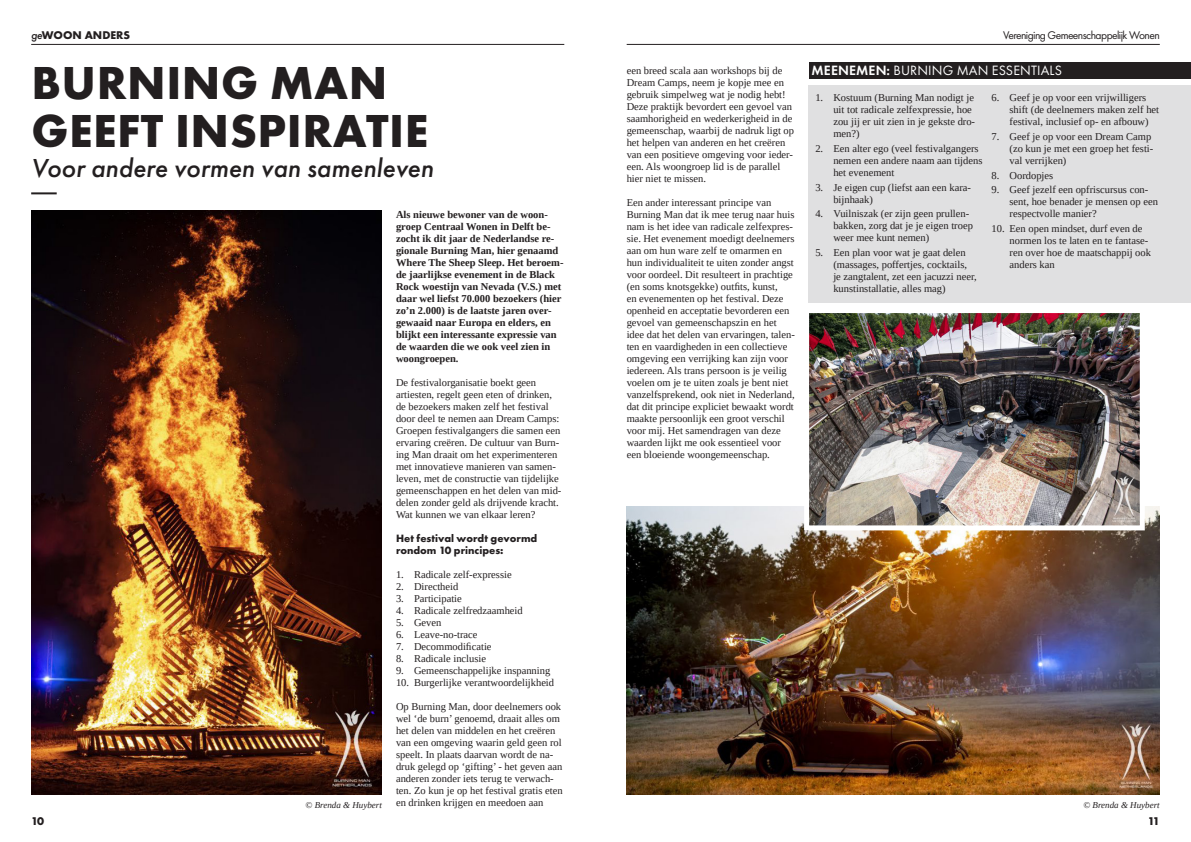
<style>
.page{position:relative;width:1191px;height:842px;background:#fff}
.page>*{position:absolute;margin:0;border:0;box-sizing:border-box;transform-origin:0 0}
.Koppen{font:700 48px "Futura PT";letter-spacing:.01em;color:#231f20}
.Koppen-2{font:italic 500 27px "Futura PT";color:#231f20}
.Koppen-3{font:14px "Futura PT";letter-spacing:.01em;color:#fff}
.t1{font:11.6px "Futura PT";letter-spacing:-.05em;color:#231f20}
.t2{font:700 11.6px "Futura PT";color:#231f20}
.Subkoppen{font:700 11px/12px "Futura PT";color:#231f20}
.Platte_tekst{font:10.5px/12px "Tinos";color:#231f20}
.Intro_tekst{font:700 10.5px/12px "Tinos";color:#231f20}
.Foto_bijschrift{font:italic 9px "Tinos";color:#231f20}
.s1{font-weight:500;font-style:italic}
.s2{font-weight:600}
</style>
<div class="page">
<hr style="left:31px;top:44px;width:533px;height:1px;background:#231f20">
<hr style="left:626px;top:44px;width:533px;height:1px;background:#231f20">
<hr style="left:31px;top:192px;width:26px;height:2px;background:#231f20">
<img style="left:31px;top:210px;width:350px;height:584px">
<img style="left:626px;top:506px;width:533px;height:288px">
<img style="left:801px;top:313px;width:346px;height:220px">
<div style="left:808px;top:85px;width:383px;height:217px;background:#e0e0e1"></div>
<div style="left:809px;top:62px;width:382px;height:17px;background:#231f20"></div>
<p class="t2" style="left:31px;top:27px;width:100px"><span class="s1">ge</span>WOON ANDERS</p>
<p class="t1" style="left:1003px;top:28px;width:158px">Vereniging Gemeenschappelijk Wonen</p>
<p class="Koppen" style="left:31px;top:52px;width:357px">BURNING MAN</p>
<p class="Koppen" style="left:31px;top:100px;width:398px">GEEFT INSPIRATIE</p>
<p class="Koppen-2" style="left:31px;top:151px;width:404px">Voor andere vormen van samenleven</p>
<p class="Intro_tekst" style="left:396px;top:209px;width:169px">Als nieuwe bewoner van de woon&shy;groep Centraal Wonen in Delft be&shy;zocht ik dit jaar de Nederlandse re&shy;gionale Burning Man, hier genaamd Where The Sheep Sleep. Het beroem&shy;de jaarlijkse evenement in de Black Rock woestijn van Nevada (V.S.) met daar wel liefst 70.000 bezoekers (hier zo’n 2.000) is de laatste jaren over&shy;gewaaid naar Europa en elders, en blijkt een interessante expressie van de waarden die we ook veel zien in woongroepen.</p>
<p class="Platte_tekst" style="left:396px;top:377px;width:167px">De festivalorganisatie boekt geen artiesten, regelt geen eten of drinken, de bezoekers maken zelf het festival door deel te nemen aan Dream Camps:<br>Groepen festivalgangers die samen een ervaring creëren. De cultuur van Burn&shy;ing Man draait om het experimenteren met innovatieve manieren van samen&shy;leven, met de constructie van tijdelijke gemeenschappen en het delen van mid&shy;delen zonder geld als drijvende kracht.<br>Wat kunnen we van elkaar leren?</p>
<p class="Subkoppen" style="left:396px;top:532px;width:143px">Het festival wordt gevormd rondom 10 principes:</p>
<p class="Platte_tekst" style="left:396px;top:569px;width:117px">1. Radicale zelf-expressie</p>
<p class="Platte_tekst" style="left:396px;top:581px;width:64px">2. Directheid</p>
<p class="Platte_tekst" style="left:396px;top:593px;width:67px">3. Participatie</p>
<p class="Platte_tekst" style="left:396px;top:605px;width:128px">4. Radicale zelfredzaamheid</p>
<p class="Platte_tekst" style="left:396px;top:617px;width:47px">5. Geven</p>
<p class="Platte_tekst" style="left:396px;top:629px;width:83px">6. Leave-no-trace</p>
<p class="Platte_tekst" style="left:396px;top:641px;width:97px">7. Decommodificatie</p>
<p class="Platte_tekst" style="left:396px;top:653px;width:92px">8. Radicale inclusie</p>
<p class="Platte_tekst" style="left:396px;top:665px;width:156px">9. Gemeenschappelijke inspanning</p>
<p class="Platte_tekst" style="left:396px;top:677px;width:160px">10. Burgerlijke verantwoordelijkheid</p>
<p class="Platte_tekst" style="left:396px;top:701px;width:168px">Op Burning Man, door deelnemers ook wel ‘de burn’ genoemd, draait alles om het delen van middelen en het creëren van een omgeving waarin geld geen rol speelt. In plaats daarvan wordt de na&shy;druk gelegd op ‘gifting’ - het geven aan anderen zonder iets terug te verwach&shy;ten. Zo kun je op het festival gratis eten en drinken krijgen en meedoen aan</p>
<p class="Koppen-3" style="left:811px;top:62px;width:252px"><span class="s2">MEENEMEN:</span> BURNING MAN ESSENTIALS</p>
<p class="Platte_tekst" style="left:626px;top:65px;width:169px">een breed scala aan workshops bij de Dream Camps, neem je kopje mee en gebruik simpelweg wat je nodig hebt!<br>Deze praktijk bevordert een gevoel van saamhorigheid en wederkerigheid in de gemeenschap, waarbij de nadruk ligt op het helpen van anderen en het creëren van een positieve omgeving voor ieder&shy;een. Als woongroep lid is de parallel hier niet te missen.</p>
<p class="Platte_tekst" style="left:626px;top:197px;width:170px">Een ander interessant principe van Burning Man dat ik mee terug naar huis nam is het idee van radicale zelfexpres&shy;sie. Het evenement moedigt deelnemers aan om hun ware zelf te omarmen en hun individualiteit te uiten zonder angst voor oordeel. Dit resulteert in prachtige (en soms knotsgekke) outfits, kunst,<br>en evenementen op het festival. Deze openheid en acceptatie bevorderen een gevoel van gemeenschapszin en het idee dat het delen van ervaringen, talen&shy;ten en vaardigheden in een collectieve omgeving een verrijking kan zijn voor iedereen. Als trans persoon is je veilig voelen om je te uiten zoals je bent niet vanzelfsprekend, ook niet in Nederland, dat dit principe expliciet bewaakt wordt maakte persoonlijk een groot verschil voor mij. Het samendragen van deze waarden lijkt me ook essentieel voor een bloeiende woongemeenschap.</p>
<p class="Platte_tekst" style="left:1009px;top:91px;width:151px;text-indent:-18px">6. Geef je op voor een vrijwilligers shift (de deelnemers maken zelf het festival, inclusief op- en afbouw)</p>
<p class="Platte_tekst" style="left:1009px;top:130px;width:145px;text-indent:-18px">7. Geef je op voor een Dream Camp (zo kun je met een groep het festi&shy;val verrijken)</p>
<p class="Platte_tekst" style="left:991px;top:169px;width:63px">8. Oordopjes</p>
<p class="Platte_tekst" style="left:1009px;top:184px;width:150px;text-indent:-18px">9. Geef jezelf een opfriscursus con&shy;sent, hoe benader je mensen op een respectvolle manier?</p>
<p class="Platte_tekst" style="left:1009px;top:223px;width:143px;text-indent:-18px">10. Een open mindset, durf even de normen los te laten en te fantase&shy;ren over hoe de maatschappij ook anders kan</p>
<p class="Platte_tekst" style="left:833px;top:91px;width:143px;text-indent:-18px">1. Kostuum (Burning Man nodigt je uit tot radicale zelfexpressie, hoe zou jij er uit zien in je gekste dro&shy;men?)</p>
<p class="Platte_tekst" style="left:833px;top:142px;width:150px;text-indent:-18px">2. Een alter ego (veel festivalgangers nemen een andere naam aan tijdens het evenement</p>
<p class="Platte_tekst" style="left:833px;top:181px;width:139px;text-indent:-18px">3. Je eigen cup (liefst aan een kara&shy;bijnhaak)</p>
<p class="Platte_tekst" style="left:833px;top:208px;width:141px;text-indent:-18px">4. Vuilniszak (er zijn geen prullen&shy;bakken, zorg dat je je eigen troep weer mee kunt nemen)</p>
<p class="Platte_tekst" style="left:833px;top:247px;width:145px;text-indent:-18px">5. Een plan voor wat je gaat delen (massages, poffertjes, cocktails, je zangtalent, zet een jacuzzi neer, kunstinstallatie, alles mag)</p>
<p class="Foto_bijschrift" style="left:305px;top:799px;width:78px">© Brenda &amp; Huybert</p>
<p class="Foto_bijschrift" style="left:1083px;top:799px;width:78px">© Brenda &amp; Huybert</p>
<p class="t2" style="left:31px;top:813px;width:14px">10</p>
<p class="t2" style="left:1147px;top:813px;width:14px">11</p>
</div>
